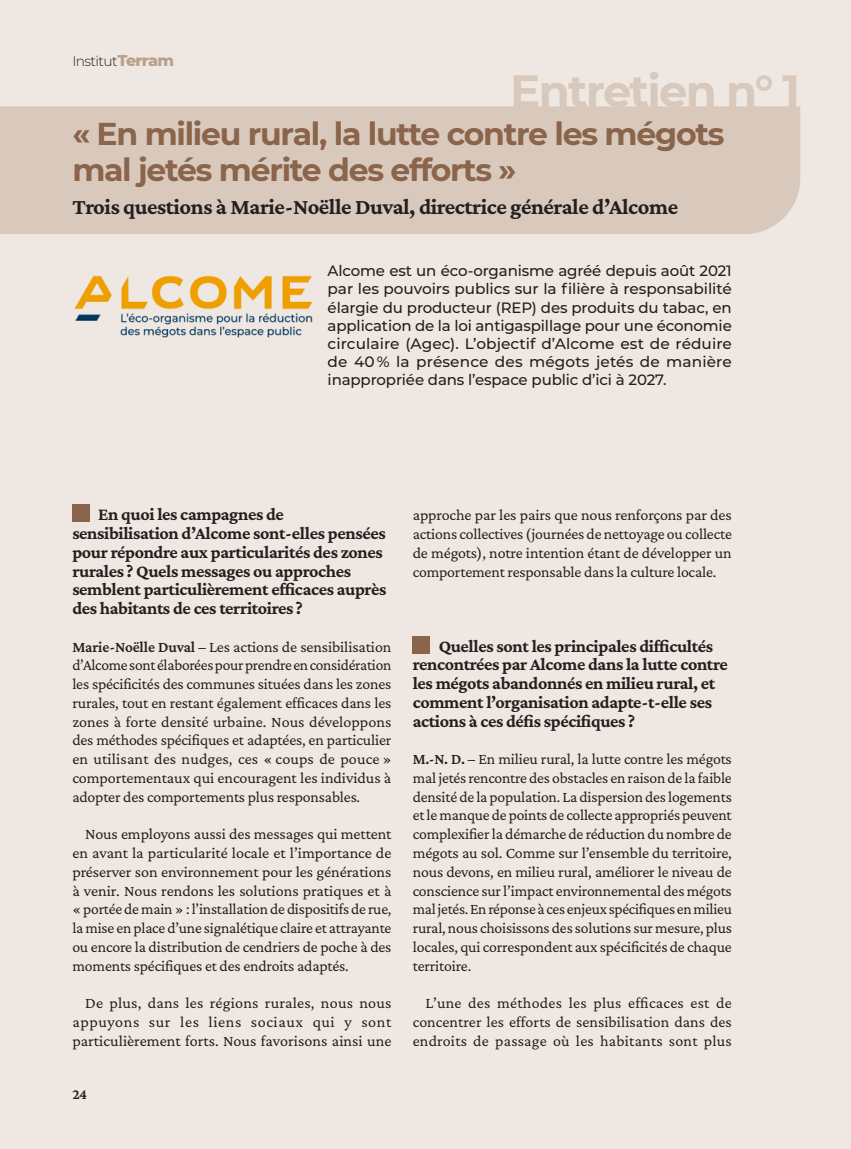
<style>
.page{position:relative;width:851px;height:1149px;background:#fff}
.page>*{position:absolute;margin:0;border:0;box-sizing:border-box;transform-origin:0 0}
.SOM_A{font:700 45px "Montserrat";letter-spacing:-.04em;color:#d9c9bc}
.BODY_TITRES-1{font:700 31.5px/36px "Montserrat";letter-spacing:-.04em;color:#8a644b}
.BODY_TITRES-3{font:700 22.5px "Crimson Pro";letter-spacing:-.02em;color:#231f20}
.BODY_TITRES-3-2{font:700 18px/18.8px "Crimson Pro";letter-spacing:-.02em;color:#231f20}
.BODY{font:15.75px/18.8px "Crimson Pro";letter-spacing:-.01em;color:#231f20;text-align:justify}
.BODY-Alinéa{font:15.75px/18.8px "Crimson Pro";letter-spacing:-.01em;color:#231f20;text-align:justify}
.BODY-2{font:500 15px/18px "Montserrat";letter-spacing:-.01em;color:#231f20;text-align:justify}
.t1{font:600 15px "Crimson Pro";color:#231f20}
.t2{font:300 13.65px "Montserrat";letter-spacing:-.04em;color:#231f20}
.s1{font-weight:800;font-size:15.9px;color:#baa08a}
.s2{font-weight:600}
</style>
<div class="page">
<div style="left:0;top:0;width:850px;height:1148px;background:#efe8e2"></div>
<div style="left:0;top:106px;width:800px;height:128px;background:#d9c9bc"></div>
<img style="left:74px;top:275px;width:239px;height:63px">
<div style="left:72px;top:504px;width:17px;height:17px;background:#8a644b"></div>
<div style="left:412px;top:636px;width:17px;height:17px;background:#8a644b"></div>
<p class="t2" style="left:72px;top:52px;width:103px">Institut<span class="s1">Terram</span></p>
<p class="SOM_A" style="left:510px;top:58px;width:291px">Entretien n° 1</p>
<p class="BODY_TITRES-1" style="left:72px;top:115px;width:653px">« En milieu rural, la lutte contre les mégots mal jetés mérite des efforts »</p>
<p class="BODY_TITRES-3" style="left:72px;top:192px;width:607px">Trois questions à Marie-Noëlle Duval, directrice générale d’Alcome</p>
<p class="BODY-2" style="left:327px;top:261px;width:406px">Alcome est un éco-organisme agréé depuis août 2021 par les pouvoirs publics sur la filière à responsabilité élargie du producteur (REP) des produits du tabac, en application de la loi antigaspillage pour une économie circulaire (Agec). L’objectif d’Alcome est de réduire de 40 % la présence des mégots jetés de manière inappropriée dans l’espace public d’ici à 2027.</p>
<p class="BODY_TITRES-3-2" style="left:72px;top:504px;width:315px;text-indent:26px">En quoi les campagnes de sensibilisation d’Alcome sont-elles pensées pour répondre aux particularités des zones rurales ? Quels messages ou approches semblent particulièrement efficaces auprès des habitants de ces territoires ?</p>
<p class="BODY" style="left:72px;top:636px;width:320px"><span class="s2">Marie-Noëlle Duval –</span> Les actions de sensibilisation d’Alcome sont élaborées pour prendre en considération les spécificités des communes situées dans les zones rurales, tout en restant également efficaces dans les zones à forte densité urbaine. Nous développons des méthodes spécifiques et adaptées, en particulier en utilisant des nudges, ces « coups de pouce » comportementaux qui encouragent les individus à adopter des comportements plus responsables.</p>
<p class="BODY-Alinéa" style="left:72px;top:824px;width:320px;text-indent:13px">Nous employons aussi des messages qui mettent en avant la particularité locale et l’importance de préserver son environnement pour les générations à venir. Nous rendons les solutions pratiques et à « portée de main » : l’installation de dispositifs de rue, la mise en place d’une signalétique claire et attrayante ou encore la distribution de cendriers de poche à des moments spécifiques et des endroits adaptés.</p>
<p class="BODY-Alinéa" style="left:72px;top:993px;width:320px;text-indent:13px">De plus, dans les régions rurales, nous nous appuyons sur les liens sociaux qui y sont particulièrement forts. Nous favorisons ainsi une</p>
<p class="t1" style="left:72px;top:1083px;width:16px">24</p>
<p class="BODY-Alinéa" style="left:412px;top:505px;width:320px">approche par les pairs que nous renforçons par des actions collectives (journées de nettoyage ou collecte de mégots), notre intention étant de développer un comportement responsable dans la culture locale.</p>
<p class="BODY_TITRES-3-2" style="left:412px;top:636px;width:316px;text-indent:26px">Quelles sont les principales difficultés rencontrées par Alcome dans la lutte contre les mégots abandonnés en milieu rural, et comment l’organisation adapte-t-elle ses actions à ces défis spécifiques ?</p>
<p class="BODY" style="left:412px;top:749px;width:320px"><span class="s2">M.-N. D. –</span> En milieu rural, la lutte contre les mégots mal jetés rencontre des obstacles en raison de la faible densité de la population. La dispersion des logements et le manque de points de collecte appropriés peuvent complexifier la démarche de réduction du nombre de mégots au sol. Comme sur l’ensemble du territoire, nous devons, en milieu rural, améliorer le niveau de conscience sur l’impact environnemental des mégots mal jetés. En réponse à ces enjeux spécifiques en milieu rural, nous choisissons des solutions sur mesure, plus locales, qui correspondent aux spécificités de chaque territoire.</p>
<p class="BODY-Alinéa" style="left:412px;top:993px;width:320px;text-indent:13px">L’une des méthodes les plus efficaces est de concentrer les efforts de sensibilisation dans des endroits de passage où les habitants sont plus</p>
</div>
